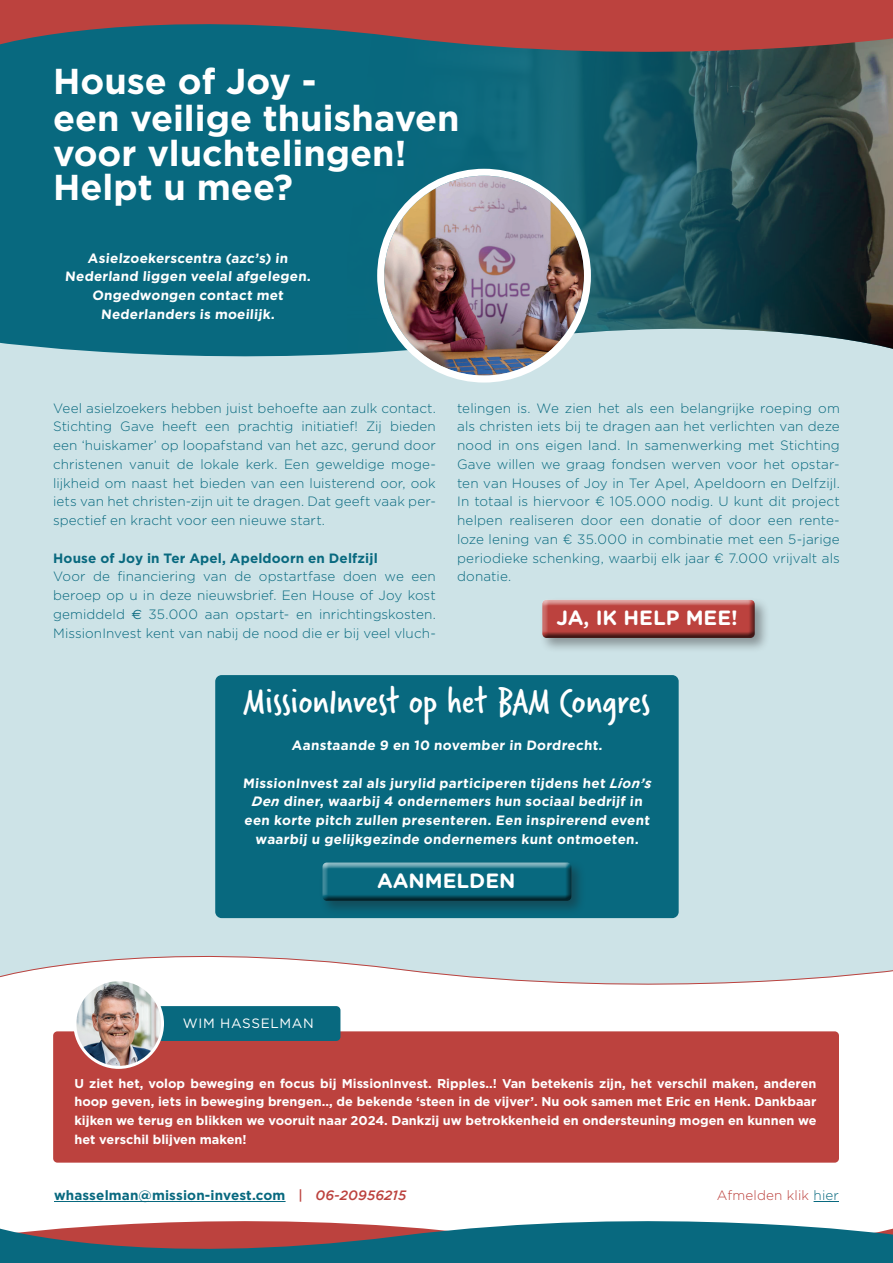
<style>
.page{position:relative;width:893px;height:1263px;background:#fff}
.page>*{position:absolute;margin:0;border:0;box-sizing:border-box;transform-origin:0 0}
.t1{font:39px "Verveine";color:#fff}
.t2{font:700 36px/35.5px "Gotham";color:#fff}
.t3{font:700 20.55px "Gotham Rounded";color:#fff}
.t4{font:300 13.5px/18.8px "Gotham";letter-spacing:.005em;color:#08697f;text-align:justify}
.t5{font:700 13.5px/18.8px "Gotham";letter-spacing:.02em;color:#fff;text-align:center}
.t6{font:700 13.5px "Gotham";letter-spacing:.01em;color:#08697f}
.t7{font:300 13.5px "Gotham";letter-spacing:.01em;color:#bc423e}
.t8{font:13.5px "Gotham";letter-spacing:.05em;color:#fff}
.t9{font:700 12.75px/18.8px "Gotham";color:#fff;text-align:justify}
.s1{font-family:"Euro Sans Std";font-weight:400}
.s2{font-style:italic}
.s3{font-weight:500;font-style:italic;color:#bc423e}
.s4{color:#08697f}
</style>
<div class="page">
<div style="left:0;top:374px;width:893px;height:562px;background:#cde3e7"></div>
<svg style="left:0;top:70px;width:893px;height:304px;background:#23798d"></svg>
<img style="left:347px;top:70px;width:546px;height:286px">
<svg style="left:0;top:936px;width:893px;height:49px"></svg>
<svg style="left:0;top:1221px;width:893px;height:42px;background:#446e7d"></svg>
<svg style="left:0;top:0;width:893px;height:70px;background:#715056"></svg>
<div style="left:215px;top:675px;width:464px;height:243px;background:#08697f;border-radius:6px"></div>
<div style="left:53px;top:1031px;width:786px;height:132px;background:#bc423e;border-radius:4px"></div>
<hr style="left:54px;top:1201px;width:232px;height:1px;background:#08697f">
<svg style="left:814px;top:1201px;width:25px;height:1px"></svg>
<div style="left:158px;top:1006px;width:182px;height:35px;background:#08697f;border-radius:4px"></div>
<img style="left:384px;top:176px;width:200px;height:200px;border-radius:100px">
<div style="left:377px;top:169px;width:214px;height:214px;border:7px solid #fff;border-radius:50%"></div>
<div style="left:539px;top:596px;width:231px;height:57px;background:#231f20;opacity:.4"></div>
<div style="left:535px;top:593px;width:224px;height:46px;background:#cde3e7"></div>
<div style="left:537px;top:597px;width:224px;height:42px;background:#231f20;opacity:.75"></div>
<div style="left:319px;top:859px;width:268px;height:57px;background:#231f20;opacity:.4"></div>
<div style="left:316px;top:856px;width:255px;height:46px;background:#08697f"></div>
<div style="left:318px;top:862px;width:253px;height:40px;background:#231f20;opacity:.75"></div>
<img style="left:75px;top:980px;width:87px;height:87px;border-radius:44px">
<div style="left:73px;top:978px;width:91px;height:91px;border:3px solid #fff;border-radius:50%"></div>
<h2 class="t2" style="left:53px;top:63px;width:408px">House of Joy -<br>een veilige thuishaven voor vluchtelingen!<br>Helpt u mee?</h2>
<p class="t5" style="left:65px;top:248px;width:249px">Asielzoekerscentra (azc’s) in<br>Nederland liggen veelal afgelegen.<br>Ongedwongen contact met<br>Nederlanders is moeilijk.</p>
<p class="t4" style="left:53px;top:398px;width:384px">Veel asielzoekers hebben juist behoefte aan zulk contact.<br>Stichting Gave heeft een prachtig initiatief! Zij bieden een ‘huiskamer’ op loopafstand van het azc, gerund door christenen vanuit de lokale kerk. Een geweldige moge&shy;lijkheid om naast het bieden van een luisterend oor, ook iets van het christen-zijn uit te dragen. Dat geeft vaak per&shy;spectief en kracht voor een nieuwe start.</p>
<p class="t6" style="left:53px;top:549px;width:326px">House of Joy in Ter Apel, Apeldoorn en Delfzijl</p>
<p class="t4" style="left:53px;top:567px;width:384px">Voor de financiering van de opstartfase doen we een beroep op u in deze nieuwsbrief. Een House of Joy kost gemiddeld <span class="s1">€</span> 35.000 aan opstart- en inrichtingskosten.<br>MissionInvest kent van nabij de nood die er bij veel vluch-</p>
<p class="t4" style="left:457px;top:398px;width:384px">telingen is. We zien het als een belangrijke roeping om als christen iets bij te dragen aan het verlichten van deze nood in ons eigen land. In samenwerking met Stichting Gave willen we graag fondsen werven voor het opstar&shy;ten van Houses of Joy in Ter Apel, Apeldoorn en Delfzijl.<br>In totaal is hiervoor € 105.000 nodig. U kunt dit project helpen realiseren door een donatie of door een rente&shy;loze lening van € 35.000 in combinatie met een 5-jarige periodieke schenking, waarbij elk jaar € 7.000 vrijvalt als donatie.</p>
<h3 class="t3" style="left:556px;top:603px;width:183px">JA, IK HELP MEE!</h3>
<h1 class="t1" style="left:243px;top:674px;width:408px">MissionInvest op het BAM Congres</h1>
<p class="t5" style="left:291px;top:736px;width:314px">Aanstaande 9 en 10 november in Dordrecht.</p>
<p class="t5" style="left:243px;top:773px;width:410px">MissionInvest zal als jurylid participeren tijdens het <span class="s2">Lion’s Den</span> diner, waarbij 4 ondernemers hun sociaal bedrijf in een korte pitch zullen presenteren. Een inspirerend event waarbij u gelijkgezinde ondernemers kunt ontmoeten.</p>
<p class="t8" style="left:183px;top:1014px;width:133px">WIM HASSELMAN</p>
<h3 class="t3" style="left:377px;top:866px;width:140px">AANMELDEN</h3>
<p class="t9" style="left:74px;top:1074px;width:744px">U ziet het, volop beweging en focus bij MissionInvest. Ripples..! Van betekenis zijn, het verschil maken, anderen hoop geven, iets in beweging brengen.., de bekende ‘steen in de vijver’. Nu ook samen met Eric en Henk. Dankbaar kijken we terug en blikken we vooruit naar 2024. Dankzij uw betrokkenheid en ondersteuning mogen en kunnen we het verschil blijven maken!</p>
<p class="t6" style="left:54px;top:1186px;width:354px">whasselman@mission-invest.com <span class="s3">| 06-20956215</span></p>
<p class="t7" style="left:717px;top:1187px;width:124px">Afmelden klik <span class="s4">hier</span></p>
</div>
